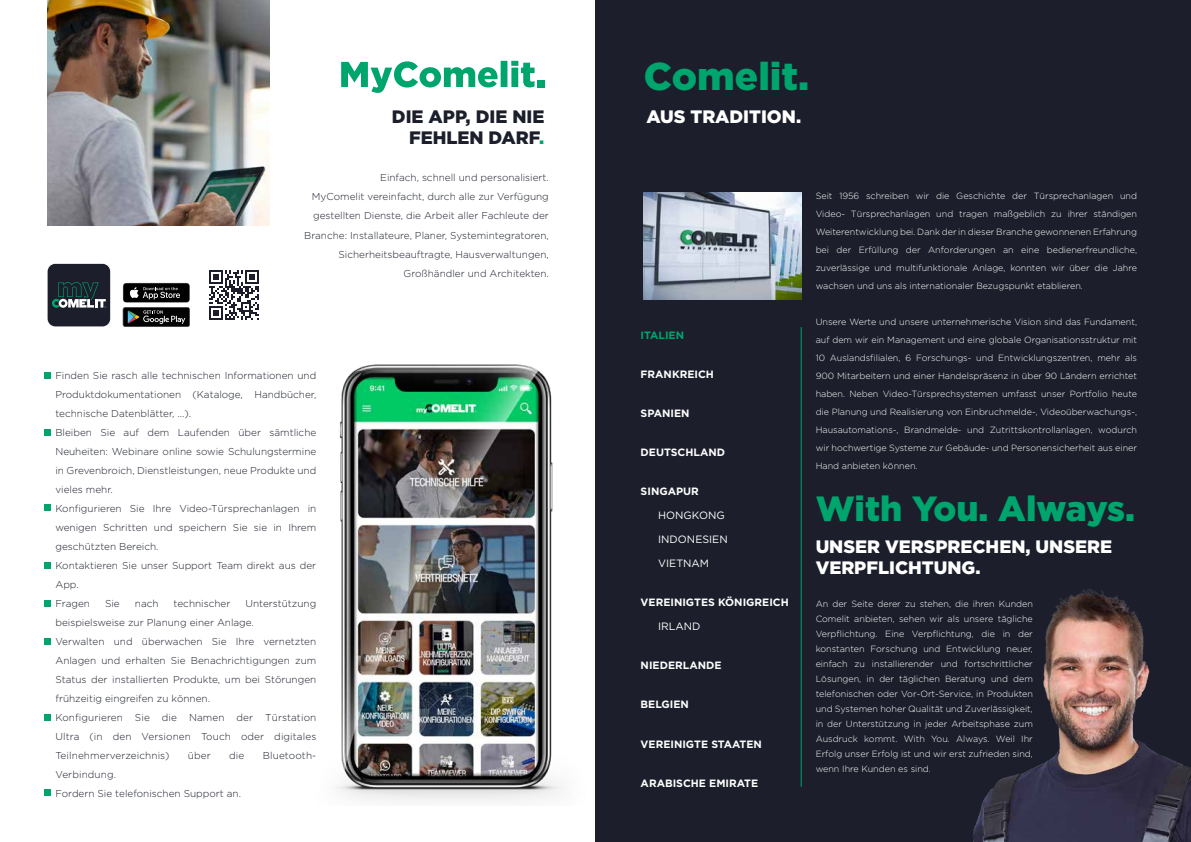
<style>
.page{position:relative;width:1191px;height:842px;background:#fff}
.page>*{position:absolute;margin:0;border:0;box-sizing:border-box;transform-origin:0 0}
.t1{font:900 38.7px "Gotham";color:#00a56e}
.t2{font:900 35px "Gotham";letter-spacing:-.005em;color:#00a56e}
.t3{font:900 18px/21px "Gotham";color:#fff}
.t4{font:900 18px/21px "Gotham";color:#1c1f2b;text-align:right}
.t5{font:700 10.6px "Gotham";color:#fff}
.t6{font:10.6px "Gotham";color:#fff}
.t7{font:700 10.6px "Gotham";color:#00a56e}
.t8{font:300 10px/19px "Gotham";color:#1c1f2b}
.t9{font:300 9px/18px "Gotham";color:#fff;text-align:justify}
.s1{color:#00a56e}
</style>
<div class="page">
<div style="left:595px;top:0;width:596px;height:842px;background:#1c1f2b"></div>
<img style="left:644px;top:193px;width:157px;height:107px">
<hr style="left:800px;top:327px;width:1px;height:460px;background:#00a56e">
<img style="left:972px;top:589px;width:219px;height:253px">
<svg style="left:123px;top:283px;width:67px;height:44px"></svg>
<div style="left:47px;top:263px;width:64px;height:64px;background:#1c1f2b;border-radius:8px"></div>
<div style="left:47px;top:263px;width:64px;height:64px;border:1px solid #fff;border-radius:8px"></div>
<svg style="left:52px;top:282px;width:54px;height:26px"></svg>
<img style="left:47px;top:0;width:222px;height:225px">
<div style="left:202px;top:263px;width:64px;height:64px;border:1px solid #fff;border-radius:8px"></div>
<svg style="left:209px;top:270px;width:50px;height:50px"></svg>
<div style="left:44px;top:372px;width:7px;height:7px;background:#00a56e"></div>
<div style="left:44px;top:429px;width:7px;height:6px;background:#00a56e"></div>
<div style="left:45px;top:504px;width:6px;height:7px;background:#00a56e"></div>
<svg style="left:45px;top:562px;width:6px;height:6px"></svg>
<svg style="left:45px;top:600px;width:6px;height:6px"></svg>
<svg style="left:45px;top:638px;width:6px;height:6px"></svg>
<svg style="left:45px;top:714px;width:6px;height:6px"></svg>
<svg style="left:45px;top:790px;width:6px;height:6px"></svg>
<img style="left:337px;top:364px;width:226px;height:437px">
<div style="left:537px;top:80px;width:7px;height:7px;background:#00a56e"></div>
<svg style="left:341px;top:61px;width:193px;height:32px"></svg>
<h3 class="t4" style="left:392px;top:105px;width:154px">DIE APP, DIE NIE<br>FEHLEN DARF<span class="s1">.</span></h3>
<p class="t8" style="left:304px;top:168px;width:246px;text-align:right">Einfach, schnell und personalisiert.<br>MyComelit vereinfacht, durch alle zur Verfügung gestellten Dienste, die Arbeit aller Fachleute der Branche: Installateure, Planer, Systemintegratoren, Sicherheitsbeauftragte, Hausverwaltungen, Großhändler und Architekten.</p>
<p class="t8" style="left:55px;top:365px;width:262px">Finden Sie rasch alle technischen Informationen und Produktdokumentationen (Kataloge, Handbücher, technische Datenblätter, ...).<br>Bleiben Sie auf dem Laufenden über sämtliche Neuheiten: Webinare online sowie Schulungstermine in Grevenbroich, Dienstleistungen, neue Produkte und vieles mehr.<br>Konfigurieren Sie Ihre Video-Türsprechanlagen in wenigen Schritten und speichern Sie sie in Ihrem geschützten Bereich.<br>Kontaktieren Sie unser Support Team direkt aus der App.<br>Fragen</p>
<p class="t8" style="left:105px;top:593px;width:16px">Sie</p>
<p class="t8" style="left:135px;top:593px;width:25px">nach</p>
<p class="t8" style="left:174px;top:593px;width:58px">technischer</p>
<p class="t8" style="left:55px;top:593px;width:262px;text-indent:190px">Unterstützung beispielsweise zur Planung einer Anlage.<br>Verwalten und überwachen Sie Ihre vernetzten Anlagen und erhalten Sie Benachrichtigungen zum Status der installierten Produkte, um bei Störungen frühzeitig eingreifen zu können.<br>Konfigurieren Sie die Namen der Türstation Ultra (in den Versionen Touch oder digitales Teilnehmerverzeichnis)</p>
<p class="t8" style="left:188px;top:745px;width:24px">über</p>
<p class="t8" style="left:229px;top:745px;width:17px">die</p>
<p class="t8" style="left:263px;top:745px;width:55px">Bluetooth-</p>
<p class="t8" style="left:55px;top:764px;width:187px">Verbindung.<br>Fordern Sie telefonischen Support an.</p>
<h1 class="t1" style="left:644px;top:54px;width:167px">Comelit.</h1>
<h3 class="t3" style="left:646px;top:106px;width:156px">AUS TRADITION.</h3>
<p class="t7" style="left:640px;top:328px;width:45px">ITALIEN</p>
<p class="t5" style="left:640px;top:367px;width:75px">FRANKREICH</p>
<p class="t5" style="left:640px;top:406px;width:50px">SPANIEN</p>
<p class="t5" style="left:640px;top:445px;width:86px">DEUTSCHLAND</p>
<p class="t5" style="left:640px;top:485px;width:60px">SINGAPUR</p>
<p class="t6" style="left:658px;top:509px;width:68px">HONGKONG</p>
<p class="t6" style="left:658px;top:533px;width:71px">INDONESIEN</p>
<p class="t6" style="left:658px;top:556px;width:52px">VIETNAM</p>
<p class="t5" style="left:640px;top:595px;width:150px">VEREINIGTES KÖNIGREICH</p>
<p class="t6" style="left:658px;top:620px;width:44px">IRLAND</p>
<p class="t5" style="left:640px;top:658px;width:82px">NIEDERLANDE</p>
<p class="t5" style="left:640px;top:698px;width:50px">BELGIEN</p>
<p class="t5" style="left:640px;top:737px;width:123px">VEREINIGTE STAATEN</p>
<p class="t5" style="left:640px;top:776px;width:119px">ARABISCHE EMIRATE</p>
<p class="t9" style="left:815px;top:187px;width:323px">Seit 1956 schreiben wir die Geschichte der Türsprechanlagen und Video- Türsprechanlagen und tragen maßgeblich zu ihrer ständigen Weiterentwicklung bei. Dank der in dieser Branche gewonnenen Erfahrung bei der Erfüllung der Anforderungen an eine bedienerfreundliche, zuverlässige und multifunktionale Anlage, konnten wir über die Jahre wachsen und uns als internationaler Bezugspunkt etablieren.</p>
<p class="t9" style="left:815px;top:312px;width:323px">Unsere Werte und unsere unternehmerische Vision sind das Fundament, auf dem wir ein Management und eine globale Organisationsstruktur mit 10 Auslandsfilialen, 6 Forschungs- und Entwicklungszentren, mehr als 900 Mitarbeitern und einer Handelspräsenz in über 90 Ländern errichtet haben. Neben Video-Türsprechsystemen umfasst unser Portfolio heute die Planung und Realisierung von Einbruchmelde-, Videoüberwachungs-, Hausautomations-, Brandmelde- und Zutrittskontrollanlagen, wodurch wir hochwertige Systeme zur Gebäude- und Personensicherheit aus einer Hand anbieten können.</p>
<h2 class="t2" style="left:815px;top:489px;width:321px">With You. Always.</h2>
<h3 class="t3" style="left:815px;top:536px;width:298px">UNSER VERSPRECHEN, UNSERE<br>VERPFLICHTUNG.</h3>
<p class="t9" style="left:815px;top:596px;width:219px;line-height:15px">An der Seite derer zu stehen, die ihren Kunden Comelit anbieten, sehen wir als unsere tägliche Verpflichtung. Eine Verpflichtung, die in der konstanten Forschung und Entwicklung neuer, einfach zu installierender und fortschrittlicher Lösungen, in der täglichen Beratung und dem telefonischen oder Vor-Ort-Service, in Produkten und Systemen hoher Qualität und Zuverlässigkeit, in der Unterstützung in jeder Arbeitsphase zum Ausdruck kommt. With You. Always. Weil Ihr Erfolg unser Erfolg ist und wir erst zufrieden sind, wenn Ihre Kunden es sind.</p>
</div>
